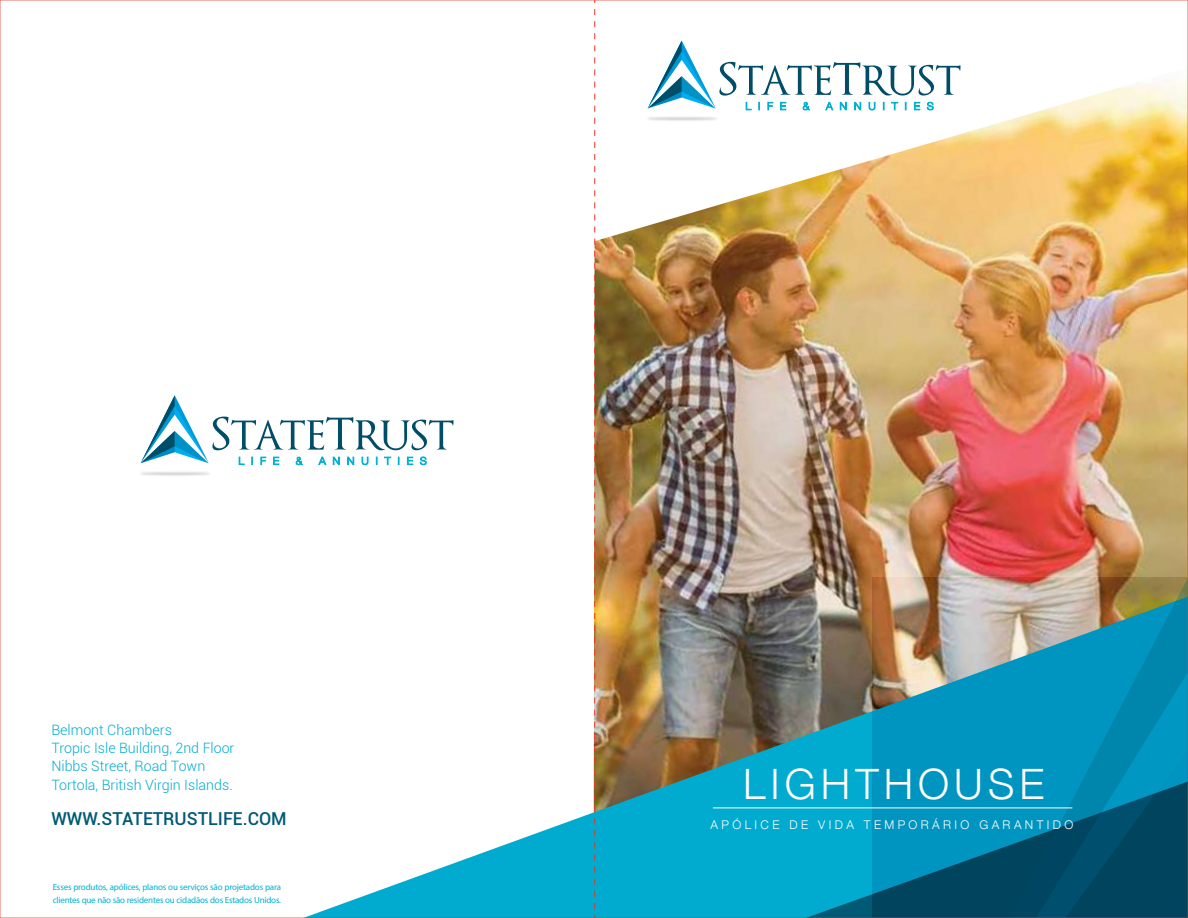
<style>
.page{position:relative;width:1188px;height:918px;background:#fff}
.page>*{position:absolute;margin:0;border:0;box-sizing:border-box;transform-origin:0 0}
.t1{font:300 41.85px "Helvetica Neue";letter-spacing:.12em;color:#fff}
.t2{font:500 17.85px "Roboto";color:#005a76}
.t3{font:300 14.25px/18.3px "Roboto";color:#00abcf}
.t4{font:300 12px "Helvetica Neue";letter-spacing:.28em;color:#fff}
.t5{font:9px/13.4px "Myriad Pro";letter-spacing:-.02em;color:#00b1d4}
</style>
<div class="page">
<img style="left:0;top:0;width:1188px;height:918px">
<h3 class="t3" style="left:51px;top:720px;width:185px">Belmont Chambers<br>Tropic Isle Building, 2nd Floor<br>Nibbs Street, Road Town<br>Tortola, British Virgin Islands.</h3>
<h2 class="t2" style="left:51px;top:806px;width:237px">WWW.STATETRUSTLIFE.COM</h2>
<p class="t5" style="left:53px;top:880px;width:230px">Esses produtos, apólices, planos ou serviços são projetados para clientes que não são residentes ou cidadãos dos Estados Unidos.</p>
<h1 class="t1" style="left:743px;top:750px;width:303px">LIGHTHOUSE</h1>
<h3 class="t4" style="left:711px;top:815px;width:364px">APÓLICE DE VIDA TEMPORÁRIO GARANTIDO</h3>
</div>
